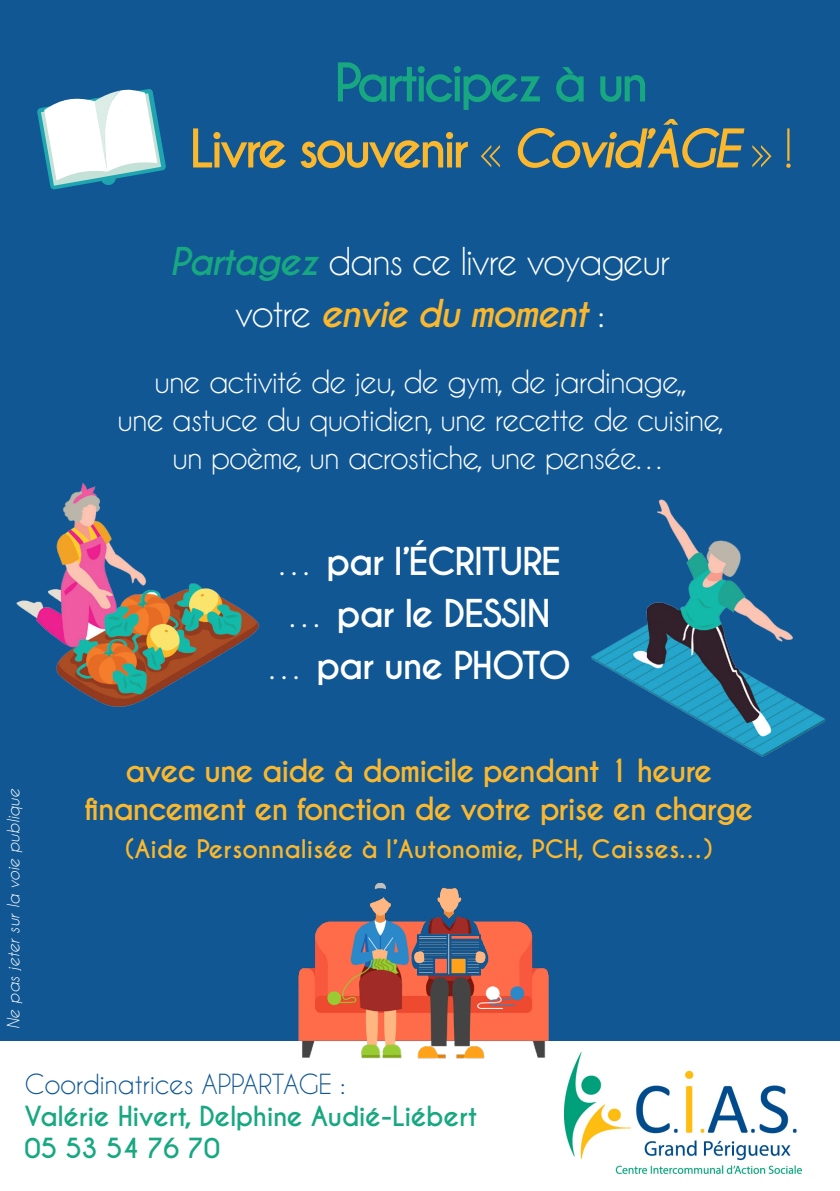
<style>
.page{position:relative;width:840px;height:1191px;background:#fff}
.page>*{position:absolute;margin:0;border:0;box-sizing:border-box;transform-origin:0 0}
.t1{font:700 50px "Caviar Dreams";letter-spacing:-.08em;color:#fcb82d}
.t2{font:700 50px "Caviar Dreams";letter-spacing:-.08em;color:#18a881}
.t3{font:700 36px "Caviar Dreams";letter-spacing:-.04em;color:#fff}
.t4{font:36px "Caviar Dreams";letter-spacing:-.05em;color:#fff}
.t5{font:italic 700 36px "Caviar Dreams";letter-spacing:-.05em;color:#fcb82d}
.t6{font:30px "Caviar Dreams";letter-spacing:-.04em;color:#fff}
.t7{font:700 30px "Caviar Dreams";letter-spacing:-.04em;color:#fcb82d}
.t8{font:700 26px "Caviar Dreams";letter-spacing:-.02em;color:#18a881}
.t9{font:26px "Caviar Dreams";letter-spacing:-.02em;color:#105794}
.t10{font:700 24px "Caviar Dreams";color:#fcb82d}
.t11{font:italic 16px "Caviar Dreams";letter-spacing:-.01em;color:#fff}
.s1{font-weight:400}
.s2{font-style:italic}
.s3{font-weight:700;font-style:italic;color:#18a881}
.s4{font-weight:400;font-style:normal;color:#fff}
</style>
<div class="page">
<div style="left:0;top:0;width:839px;height:1040px;background:#105794"></div>
<img style="left:591px;top:499px;width:235px;height:258px">
<div style="left:564px;top:488px;width:53px;height:48px;background:#105794"></div>
<div style="left:564px;top:701px;width:87px;height:90px;background:#105794"></div>
<div style="left:697px;top:468px;width:142px;height:64px;background:#105794"></div>
<img style="left:16px;top:483px;width:244px;height:224px">
<div style="left:195px;top:684px;width:72px;height:136px;background:#105794"></div>
<div style="left:121px;top:403px;width:237px;height:144px;background:#105794"></div>
<div style="left:0;top:669px;width:44px;height:136px;background:#105794"></div>
<img style="left:289px;top:883px;width:272px;height:176px">
<img style="left:564px;top:1052px;width:237px;height:121px">
<svg style="left:37px;top:89px;width:129px;height:101px"></svg>
<p class="t2" style="left:334px;top:52px;width:316px">Participez à un</p>
<p class="t1" style="left:189px;top:118px;width:605px">Livre souvenir <span class="s1">«</span> <span class="s2">Covid’ÂGE</span> <span class="s1">» !</span></p>
<p class="t4" style="left:170px;top:239px;width:501px"><span class="s3">Partagez</span> dans ce livre voyageur</p>
<p class="t5" style="left:235px;top:291px;width:371px"><span class="s4">votre</span> envie du moment <span class="s4">:</span></p>
<p class="t6" style="left:154px;top:363px;width:534px">une activité de jeu, de gym, de jardinage,,</p>
<p class="t6" style="left:117px;top:401px;width:607px">une astuce du quotidien, une recette de cuisine,</p>
<p class="t6" style="left:172px;top:439px;width:496px">un poème, un acrostiche, une pensée…</p>
<p class="t11" style="left:4px;top:1028px;width:242px;rotate:-90deg">Ne pas jeter sur la voie publique</p>
<p class="t3" style="left:279px;top:539px;width:284px"><span class="s1">…</span> par l’ÉCRITURE</p>
<p class="t3" style="left:289px;top:591px;width:263px"><span class="s1">…</span> par le DESSIN</p>
<p class="t3" style="left:268px;top:643px;width:304px"><span class="s1">…</span> par une PHOTO</p>
<p class="t7" style="left:125px;top:753px;width:588px">avec une aide à domicile pendant 1 heure</p>
<p class="t7" style="left:84px;top:791px;width:670px">financement en fonction de votre prise en charge</p>
<p class="t10" style="left:125px;top:835px;width:588px">(Aide Personnalisée à l’Autonomie, PCH, Caisses…)</p>
<p class="t9" style="left:25px;top:1068px;width:322px">Coordinatrices APPARTAGE :</p>
<p class="t8" style="left:25px;top:1100px;width:454px">Valérie Hivert, Delphine Audié-Liébert</p>
<p class="t8" style="left:25px;top:1132px;width:197px">05 53 54 76 70</p>
</div>
